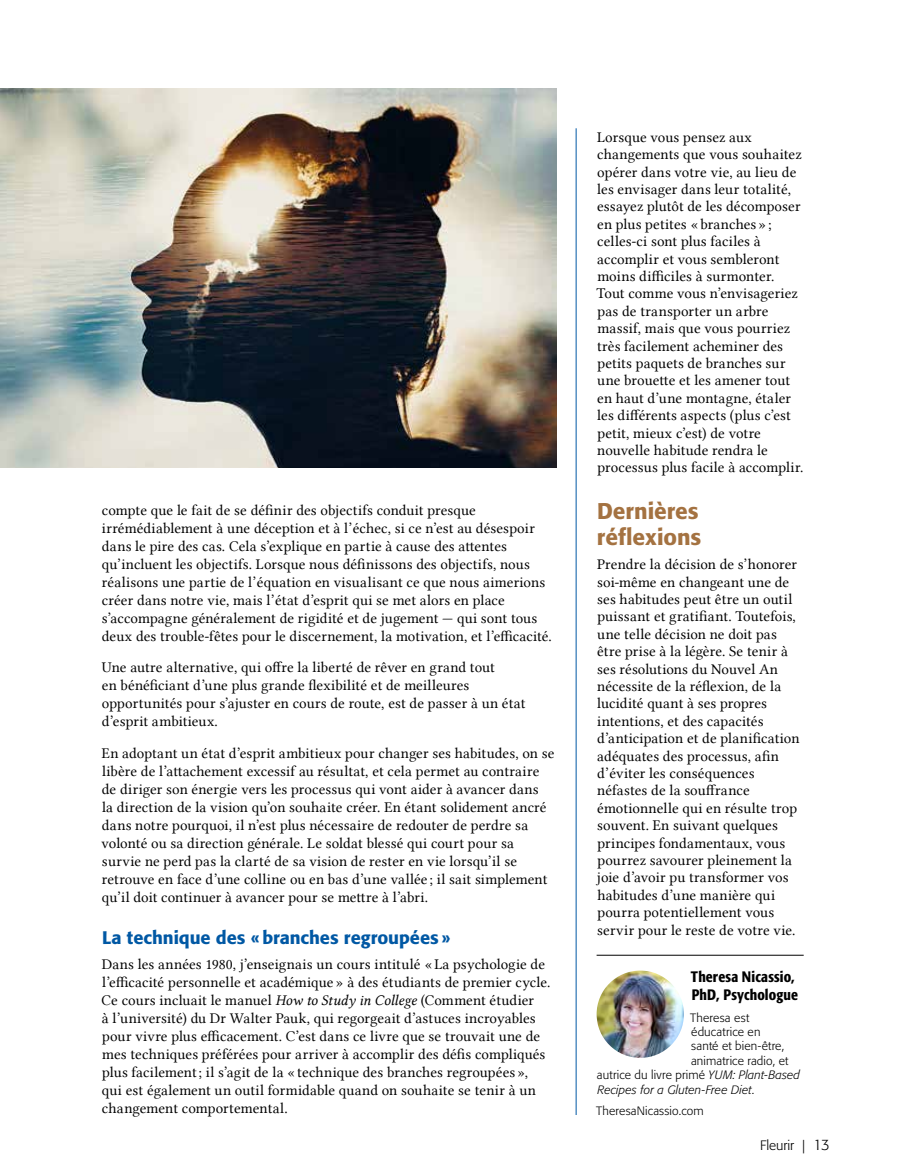
<style>
.page{position:relative;width:905px;height:1175px;background:#fff}
.page>*{position:absolute;margin:0;border:0;box-sizing:border-box;transform-origin:0 0}
.t1{font:500 22.5px/26.1px "Formata";letter-spacing:-.005em;color:#a47241}
.t2{font:500 18px "Formata";color:#0058a4}
.t3{font:15px/17.4px "Lin Libertine";letter-spacing:.005em;color:#000}
.t4{font:500 condensed 15px/18px "Formata";letter-spacing:.01em;color:#000}
.t5{font:300 13.5px "Formata";color:#000}
.t6{font:300 12px "Formata";letter-spacing:.015em;color:#000}
.t7{font:italic 300 12px "Formata";letter-spacing:.01em;color:#000}
.s1{font-family:"Lin Libertine I"}
.s2{font-style:italic}
.s3{font-style:normal}
.s4{font-size:15px}
</style>
<div class="page">
<img style="left:596px;top:970px;width:88px;height:87px;border-radius:44px">
<hr style="left:596px;top:954px;width:207px;height:1px;background:#000">
<hr style="left:576px;top:128px;width:1px;height:987px;background:#0058a4">
<img style="left:0;top:89px;width:556px;height:378px">
<p class="t3" style="left:102px;top:501px;width:451px;line-height:18px">compte que le fait de se définir des objectifs conduit presque irrémédiablement à une déception et à l’échec, si ce n’est au désespoir dans le pire des cas. Cela s’explique en partie à cause des attentes qu’incluent les objectifs. Lorsque nous définissons des objectifs, nous réalisons une partie de l’équation en visualisant ce que nous aimerions créer dans notre vie, mais l’état d’esprit qui se met alors en place s’accompagne généralement de rigidité et de jugement — qui sont tous deux des trouble-fêtes pour le discernement, la motivation, et l’efficacité.</p>
<p class="t3" style="left:102px;top:658px;width:425px;line-height:18px">Une autre alternative, qui offre la liberté de rêver en grand tout<br>en bénéficiant d’une plus grande flexibilité et de meilleures opportunités pour s’ajuster en cours de route, est de passer à un état d’esprit ambitieux.</p>
<p class="t3" style="left:101px;top:744px;width:454px;line-height:18px">En adoptant un état d’esprit ambitieux pour changer ses habitudes, on se libère de l’attachement excessif au résultat, et cela permet au contraire de diriger son énergie vers les processus qui vont aider à avancer dans<br>la direction de la vision qu’on souhaite créer. En étant solidement ancré dans notre pourquoi, il n’est plus nécessaire de redouter de perdre sa volonté ou sa direction générale. Le soldat blessé qui court pour sa survie ne perd pas la clarté de sa vision de rester en vie lorsqu’il se retrouve en face d’une colline ou en bas d’une vallée ; il sait simplement qu’il doit continuer à avancer pour se mettre à l’abri.</p>
<p class="t2" style="left:102px;top:926px;width:350px">La technique des «branches regroupées»</p>
<p class="t3" style="left:101px;top:954px;width:450px;line-height:18px">Dans les années 1980, j’enseignais un cours intitulé « La psychologie de l’efficacité personnelle et académique » à des étudiants de premier cycle.<br>Ce cours incluait le manuel <span class="s1">How to Study in College</span> (Comment étudier<br>à l’université) du Dr Walter Pauk, qui regorgeait d’astuces incroyables pour vivre plus efficacement. C’est dans ce livre que se trouvait une de mes techniques préférées pour arriver à accomplir des défis compliqués plus facilement ; il s’agit de la « technique des branches regroupées », qui est également un outil formidable quand on souhaite se tenir à un changement comportemental.</p>
<p class="t3" style="left:596px;top:128px;width:208px">Lorsque vous pensez aux changements que vous souhaitez opérer dans votre vie, au lieu de les envisager dans leur totalité, essayez plutôt de les décomposer en plus petites « branches » ; celles-ci sont plus faciles à accomplir et vous sembleront moins difficiles à surmonter.<br>Tout comme vous n’envisageriez pas de transporter un arbre massif, mais que vous pourriez très facilement acheminer des petits paquets de branches sur une brouette et les amener tout en haut d’une montagne, étaler les différents aspects (plus c’est petit, mieux c’est) de votre nouvelle habitude rendra le processus plus facile à accomplir.</p>
<h1 class="t1" style="left:597px;top:498px;width:106px">Dernières réflexions</h1>
<p class="t3" style="left:597px;top:555px;width:204px">Prendre la décision de s’honorer soi-même en changeant une de ses habitudes peut être un outil puissant et gratifiant. Toutefois, une telle décision ne doit pas être prise à la légère. Se tenir à ses résolutions du Nouvel An nécessite de la réflexion, de la lucidité quant à ses propres intentions, et des capacités d’anticipation et de planification adéquates des processus, afin d’éviter les conséquences néfastes de la souffrance émotionnelle qui en résulte trop souvent. En suivant quelques principes fondamentaux, vous pourrez savourer pleinement la joie d’avoir pu transformer vos habitudes d’une manière qui pourra potentiellement vous servir pour le reste de votre vie.</p>
<p class="t4" style="left:691px;top:968px;width:108px">Theresa Nicassio,<br>PhD, Psychologue</p>
<p class="t6" style="left:690px;top:1010px;width:60px">Theresa est</p>
<p class="t6" style="left:691px;top:1024px;width:71px">éducatrice en</p>
<p class="t6" style="left:691px;top:1039px;width:94px">santé et bien-être,</p>
<p class="t6" style="left:691px;top:1053px;width:99px">animatrice radio, et</p>
<p class="t6" style="left:597px;top:1068px;width:205px">autrice du livre primé <span class="s2">YUM: Plant-Based</span></p>
<p class="t7" style="left:597px;top:1082px;width:158px">Recipes for a Gluten-Free Diet<span class="s3">.</span></p>
<p class="t6" style="left:596px;top:1103px;width:109px">TheresaNicassio.com</p>
<p class="t5" style="left:760px;top:1137px;width:71px">Fleurir | <span class="s4">13</span></p>
</div>
